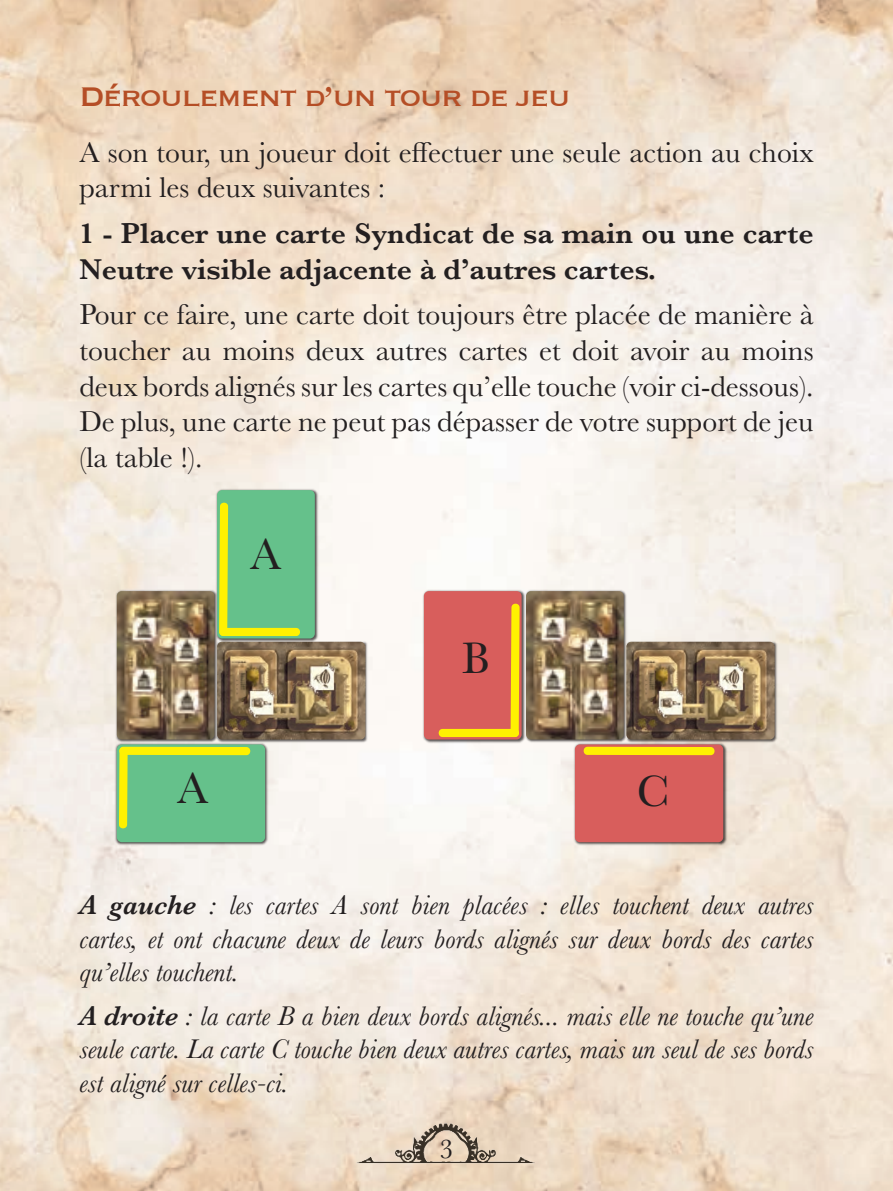
<style>
.page{position:relative;width:893px;height:1191px;background:#fff}
.page>*{position:absolute;margin:0;border:0;box-sizing:border-box;transform-origin:0 0}
.t1{font:45.5px "Baskerville";color:#231f20}
.t2{font:35px "Copperplate";letter-spacing:-.05em;color:#b54e26}
.t3{font:29.75px/35.7px "Baskerville";color:#231f20}
.t4{font:600 29.75px/35.7px "Baskerville";color:#231f20}
.t5{font:italic 28px/33.6px "Baskerville";color:#231f20;text-align:justify}
.t6{font:28px "Baskerville";color:#231f20}
.s1{font-weight:600}
</style>
<div class="page">
<img style="left:355px;top:1121px;width:183px;height:46px">
<img style="left:115px;top:589px;width:100px;height:153px">
<img style="left:117px;top:591px;width:98px;height:148px">
<img style="left:215px;top:640px;width:154px;height:105px">
<img style="left:217px;top:642px;width:148px;height:97px">
<img style="left:524px;top:589px;width:105px;height:156px">
<img style="left:526px;top:591px;width:98px;height:148px">
<img style="left:624px;top:640px;width:154px;height:105px">
<img style="left:626px;top:642px;width:149px;height:97px">
<img style="left:215px;top:488px;width:104px;height:154px">
<div style="left:217px;top:490px;width:98px;height:148px;background:#65c18b;border-radius:5px"></div>
<img style="left:115px;top:742px;width:154px;height:104px">
<div style="left:117px;top:744px;width:148px;height:98px;background:#65c18b;border-radius:5px"></div>
<img style="left:422px;top:589px;width:104px;height:154px">
<div style="left:424px;top:591px;width:98px;height:148px;background:#d85e5c;border-radius:5px"></div>
<img style="left:573px;top:742px;width:154px;height:104px">
<div style="left:575px;top:744px;width:148px;height:98px;background:#d85e5c;border-radius:5px"></div>
<svg style="left:218px;top:502px;width:82px;height:135px"></svg>
<div style="left:118px;top:746px;width:134px;height:9px;background:#fff101;border-radius:5px"></div>
<div style="left:119px;top:745px;width:9px;height:84px;background:#fff101;border-radius:5px"></div>
<div style="left:511px;top:602px;width:9px;height:136px;background:#fff101;border-radius:5px"></div>
<svg style="left:438px;top:729px;width:82px;height:8px"></svg>
<div style="left:582px;top:746px;width:134px;height:9px;background:#fff101;border-radius:5px"></div>
<p class="t2" style="left:79px;top:74px;width:493px">Déroulement d’un tour de jeu</p>
<p class="t3" style="left:79px;top:135px;width:736px">A son tour, un joueur doit effectuer une seule action au choix parmi les deux suivantes :</p>
<p class="t4" style="left:79px;top:215px;width:736px">1 - Placer une carte Syndicat de sa main ou une carte<br>Neutre visible adjacente à d’autres cartes.</p>
<p class="t3" style="left:79px;top:297px;width:736px;text-align:justify">Pour ce faire, une carte doit toujours être placée de manière à toucher au moins deux autres cartes et doit avoir au moins deux bords alignés sur les cartes qu’elle touche (voir ci-dessous).<br>De plus, une carte ne peut pas dépasser de votre support de jeu (la table !).</p>
<h1 class="t1" style="left:250px;top:525px;width:32px">A</h1>
<h1 class="t1" style="left:177px;top:759px;width:32px">A</h1>
<h1 class="t1" style="left:462px;top:629px;width:30px">B</h1>
<h1 class="t1" style="left:637px;top:762px;width:34px">C</h1>
<p class="t5" style="left:79px;top:888px;width:736px"><span class="s1">A gauche</span> : les cartes A sont bien placées : elles touchent deux autres cartes, et ont chacune deux de leurs bords alignés sur deux bords des cartes qu’elles touchent.</p>
<p class="t5" style="left:79px;top:999px;width:736px"><span class="s1">A droite</span> : la carte B a bien deux bords alignés... mais elle ne touche qu’une seule carte. La carte C touche bien deux autres cartes, mais un seul de ses bords est aligné sur celles-ci.</p>
<p class="t6" style="left:439px;top:1130px;width:15px">3</p>
</div>
